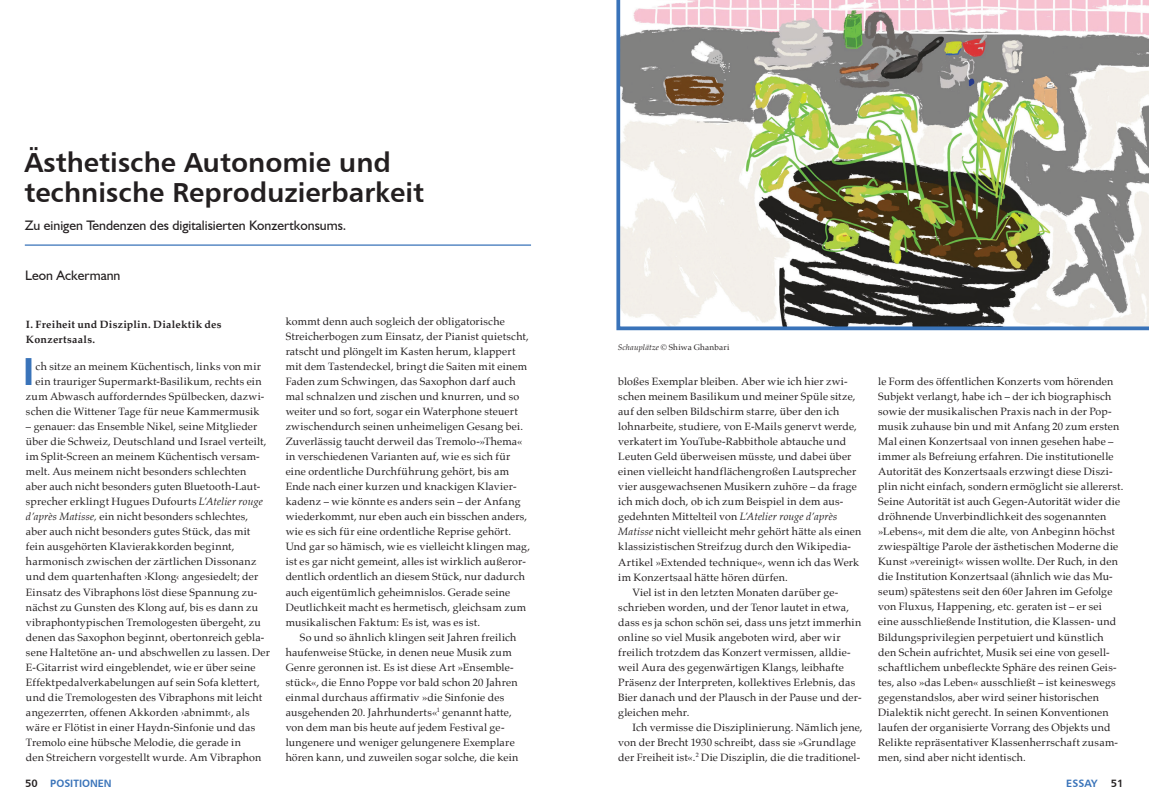
<style>
.page{position:relative;width:1149px;height:812px;background:#fff}
.page>*{position:absolute;margin:0;border:0;box-sizing:border-box;transform-origin:0 0}
.t1{font:700 39.12px "Humanist 521 BT";color:#3973b9;scale:.83 1}
.t2{font:27.5px/30px "Humanist 777 BT Bold B";color:#231f20}
.t3{font:13.75px "Humanist 521 BT";color:#231f20}
.t4{font:10.62px/15px "Palatino";letter-spacing:.02em;color:#231f20}
.t5{font:700 10.62px/15px "Palatino";letter-spacing:.025em;color:#231f20}
.t6{font:10.62px "Humanist 777 BT Bold B";color:#3973b9}
.t7{font:10.62px "Humanist 777 BT Bold B";color:#231f20}
.t8{font:8.12px "Palatino";letter-spacing:.03em;color:#231f20}
.s1{font-style:italic}
.s2{color:#231f20}
</style>
<div class="page">
<hr style="left:25px;top:244px;width:506px;height:2px;background:#3973b9">
<svg style="left:616px;top:0;width:532px;height:330px"></svg>
<h2 class="t2" style="left:24px;top:146px;width:401px">Ästhetische Autonomie und technische Reproduzierbarkeit</h2>
<p class="t3" style="left:25px;top:217px;width:323px">Zu einigen Tendenzen des digitalisierten Konzertkonsums.</p>
<p class="t3" style="left:25px;top:267px;width:97px">Leon Ackermann</p>
<p class="t5" style="left:26px;top:316px;width:197px">I. Freiheit und Disziplin. Dialektik des<br>Konzertsaals.</p>
<h1 class="t1" style="left:24px;top:347px;width:14px">I</h1>
<p class="t4" style="left:36px;top:359px;width:227px">ch sitze an meinem Küchentisch, links von mir</p>
<p class="t4" style="left:36px;top:374px;width:227px">ein trauriger Supermarkt-Basilikum, rechts ein</p>
<p class="t4" style="left:26px;top:389px;width:240px">zum Abwasch aufforderndes Spülbecken, dazwi-</p>
<p class="t4" style="left:26px;top:404px;width:235px">schen die Wittener Tage für neue Kammermusik</p>
<p class="t4" style="left:26px;top:419px;width:245px">– genauer: das Ensemble Nikel, seine Mitglieder über die Schweiz, Deutschland und Israel verteilt, im Split-Screen an meinem Küchentisch versam&shy;melt. Aus meinem nicht besonders schlechten<br>aber auch nicht besonders guten Bluetooth-Laut&shy;sprecher erklingt Hugues Dufourts <span class="s1">L’Atelier rouge d’après Matisse,</span> ein nicht besonders schlechtes, aber auch nicht besonders gutes Stück, das mit fein ausgehörten Klavierakkorden beginnt, harmonisch zwischen der zärtlichen Dissonanz und dem quartenhaften ›Klong‹ angesiedelt; der Einsatz des Vibraphons löst diese Spannung zu&shy;nächst zu Gunsten des Klong auf, bis es dann zu vibraphontypischen Tremologesten übergeht, zu denen das Saxophon beginnt, obertonreich gebla&shy;sene Haltetöne an- und abschwellen zu lassen. Der E-Gitarrist wird eingeblendet, wie er über seine Effektpedalverkabelungen auf sein Sofa klettert, und die Tremologesten des Vibraphons mit leicht angezerrten, offenen Akkorden ›abnimmt‹, als wäre er Flötist in einer Haydn-Sinfonie und das Tremolo eine hübsche Melodie, die gerade in<br>den Streichern vorgestellt wurde. Am Vibraphon</p>
<p class="t6" style="left:25px;top:776px;width:88px"><span class="s2">50</span> POSITIONEN</p>
<p class="t4" style="left:285px;top:314px;width:246px">kommt denn auch sogleich der obligatorische Streicherbogen zum Einsatz, der Pianist quietscht, ratscht und plöngelt im Kasten herum, klappert mit dem Tastendeckel, bringt die Saiten mit einem Faden zum Schwingen, das Saxophon darf auch mal schnalzen und zischen und knurren, und so weiter und so fort, sogar ein Waterphone steuert zwischendurch seinen unheimeligen Gesang bei.<br>Zuverlässig taucht derweil das Tremolo-»Thema« in verschiedenen Varianten auf, wie es sich für eine ordentliche Durchführung gehört, bis am Ende nach einer kurzen und knackigen Klavier&shy;kadenz – wie könnte es anders sein – der Anfang wiederkommt, nur eben auch ein bisschen anders, wie es sich für eine ordentliche Reprise gehört.<br>Und gar so hämisch, wie es vielleicht klingen mag, ist es gar nicht gemeint, alles ist wirklich außeror&shy;dentlich ordentlich an diesem Stück, nur dadurch auch eigentümlich geheimnislos. Gerade seine Deutlichkeit macht es hermetisch, gleichsam zum musikalischen Faktum: Es ist, was es ist.</p>
<p class="t4" style="left:285px;top:629px;width:234px;text-indent:14px">So und so ähnlich klingen seit Jahren freilich haufenweise Stücke, in denen neue Musik zum Genre geronnen ist. Es ist diese Art »Ensemble&shy;stück«, die Enno Poppe vor bald schon 20 Jahren einmal durchaus affirmativ »die Sinfonie des ausgehenden 20. Jahrhunderts«<sup>1</sup> genannt hatte, von dem man bis heute auf jedem Festival ge&shy;lungenere und weniger gelungenere Exemplare hören kann, und zuweilen sogar solche, die kein</p>
<p class="t8" style="left:617px;top:341px;width:113px"><span class="s1">Schauplätze</span> © Shiwa Ghanbari</p>
<p class="t4" style="left:618px;top:374px;width:231px">bloßes Exemplar bleiben. Aber wie ich hier zwi-</p>
<p class="t4" style="left:618px;top:389px;width:238px">schen meinem Basilikum und meiner Spüle sitze,</p>
<p class="t4" style="left:618px;top:404px;width:222px">auf den selben Bildschirm starre, über den ich</p>
<p class="t4" style="left:618px;top:419px;width:240px">lohnarbeite, studiere, von E-Mails genervt werde,</p>
<p class="t4" style="left:618px;top:434px;width:229px">verkatert im YouTube-Rabbithole abtauche und</p>
<p class="t4" style="left:618px;top:449px;width:235px">Leuten Geld überweisen müsste, und dabei über</p>
<p class="t4" style="left:618px;top:464px;width:239px">einen vielleicht handflächengroßen Lautsprecher</p>
<p class="t4" style="left:618px;top:479px;width:240px">vier ausgewachsenen Musikern zuhöre – da frage</p>
<p class="t4" style="left:618px;top:494px;width:226px">ich mich doch, ob ich zum Beispiel in dem aus-</p>
<p class="t4" style="left:618px;top:509px;width:220px">gedehnten Mittelteil von <span class="s1">L’Atelier rouge d’après</span></p>
<p class="t4" style="left:618px;top:524px;width:244px"><span class="s1">Matisse</span> nicht vielleicht mehr gehört hätte als einen</p>
<p class="t4" style="left:618px;top:539px;width:234px">klassizistischen Streifzug durch den Wikipedia-</p>
<p class="t4" style="left:618px;top:554px;width:242px">Artikel »Extended technique«, wenn ich das Werk</p>
<p class="t4" style="left:618px;top:569px;width:171px">im Konzertsaal hätte hören dürfen.</p>
<p class="t4" style="left:632px;top:584px;width:207px">Viel ist in den letzten Monaten darüber ge-</p>
<p class="t4" style="left:618px;top:599px;width:232px">schrieben worden, und der Tenor lautet in etwa,</p>
<p class="t4" style="left:618px;top:614px;width:244px">dass es ja schon schön sei, dass uns jetzt immerhin</p>
<p class="t4" style="left:618px;top:629px;width:224px">online so viel Musik angeboten wird, aber wir</p>
<p class="t4" style="left:618px;top:644px;width:234px">freilich trotzdem das Konzert vermissen, alldie-</p>
<p class="t4" style="left:618px;top:659px;width:227px">weil Aura des gegenwärtigen Klangs, leibhafte</p>
<p class="t4" style="left:618px;top:674px;width:238px">Präsenz der Interpreten, kollektives Erlebnis, das</p>
<p class="t4" style="left:618px;top:689px;width:245px">Bier danach und der Plausch in der Pause und der-</p>
<p class="t4" style="left:618px;top:704px;width:73px">gleichen mehr.</p>
<p class="t4" style="left:632px;top:719px;width:231px">Ich vermisse die Disziplinierung. Nämlich jene,</p>
<p class="t4" style="left:618px;top:734px;width:239px">von der Brecht 1930 schreibt, dass sie »Grundlage</p>
<p class="t4" style="left:618px;top:749px;width:243px">der Freiheit ist«.<sup>2</sup> Die Disziplin, die die traditionel-</p>
<p class="t4" style="left:877px;top:374px;width:247px">le Form des öffentlichen Konzerts vom hörenden Subjekt verlangt, habe ich – der ich biographisch sowie der musikalischen Praxis nach in der Pop&shy;musik zuhause bin und mit Anfang 20 zum ersten Mal einen Konzertsaal von innen gesehen habe – immer als Befreiung erfahren. Die institutionelle Autorität des Konzertsaals erzwingt diese Diszi&shy;plin nicht einfach, sondern ermöglicht sie allererst.<br>Seine Autorität ist auch Gegen-Autorität wider die dröhnende Unverbindlichkeit des sogenannten »Lebens«, mit dem die alte, von Anbeginn höchst zwiespältige Parole der ästhetischen Moderne die Kunst »vereinigt« wissen wollte. Der Ruch, in den die Institution Konzertsaal (ähnlich wie das Mu&shy;seum) spätestens seit den 60er Jahren im Gefolge von Fluxus, Happening, etc. geraten ist – er sei eine ausschließende Institution, die Klassen- und Bildungsprivilegien perpetuiert und künstlich den Schein aufrichtet, Musik sei eine von gesell&shy;schaftlichem unbefleckte Sphäre des reinen Geis&shy;tes, also »das Leben« ausschließt – ist keineswegs gegenstandslos, aber wird seiner historischen Dialektik nicht gerecht. In seinen Konventionen laufen der organisierte Vorrang des Objekts und Relikte repräsentativer Klassenherrschaft zusam&shy;men, sind aber nicht identisch.</p>
<p class="t6" style="left:1065px;top:777px;width:33px">ESSAY</p>
<p class="t7" style="left:1110px;top:776px;width:14px">51</p>
</div>
